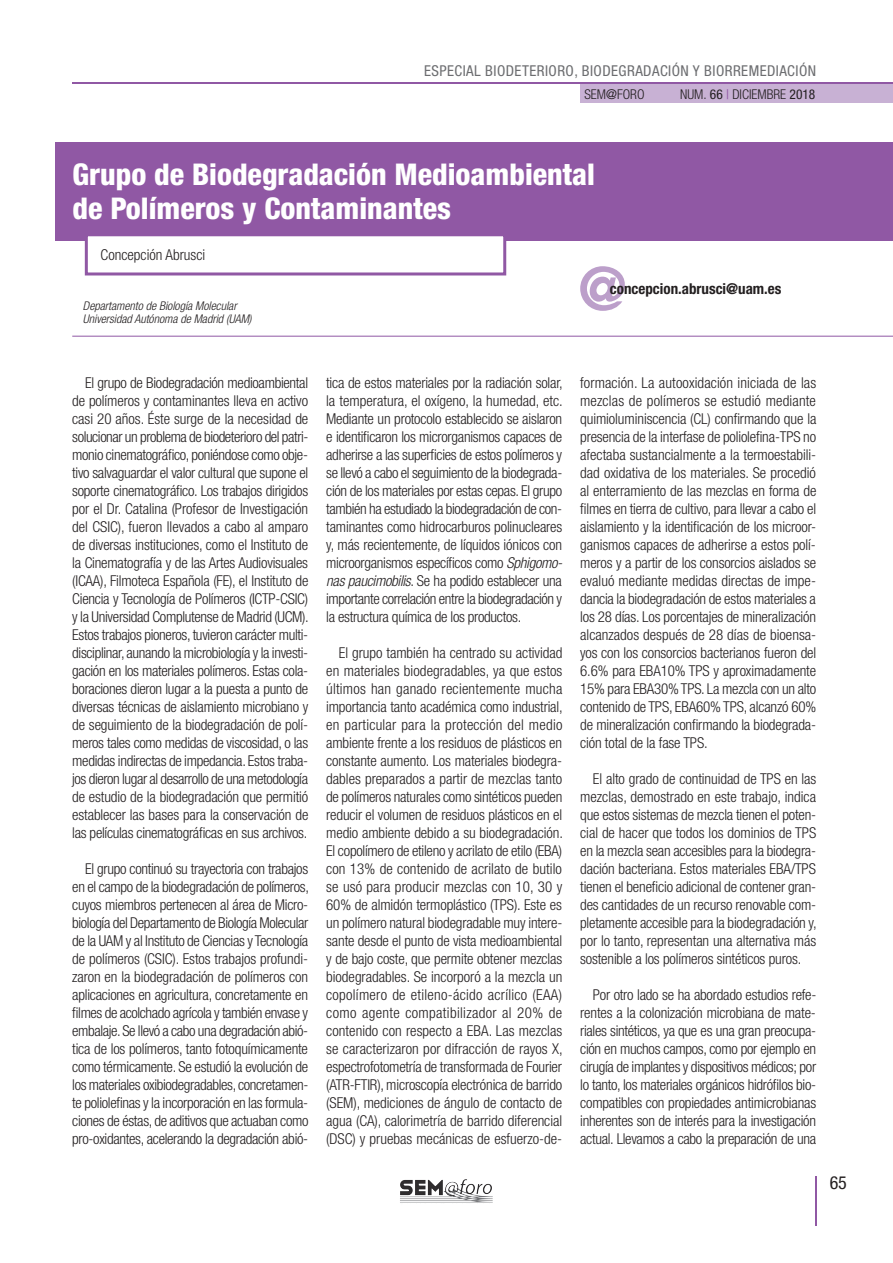
<style>
.page{position:relative;width:893px;height:1263px;background:#fff}
.page>*{position:absolute;margin:0;border:0;box-sizing:border-box;transform-origin:0 0}
.t1{font:800 condensed 30px/34.5px "Helvetica Neue LT Std";color:#fff}
.t2{font:condensed 18px "Helvetica Neue LT Std";color:#231f20}
.t3{font:300 condensed 15px/18px "Helvetica Neue LT Std";letter-spacing:-.02em;color:#231f20;text-align:justify}
.t4{font:condensed 15px "Helvetica Neue LT Std";letter-spacing:.03em;color:#6c6d70}
.t5{font:700 condensed 15px "Helvetica Neue LT Std";color:#231f20}
.t6{font:300 condensed 15px "Helvetica Neue LT Std";color:#231f20}
.t7{font:300 condensed 13.5px "Helvetica Neue LT Std";color:#231f20}
.t8{font:italic 300 condensed 12px/13.5px "Helvetica Neue LT Std";color:#231f20}
.s1{font-weight:400}
.s2{font-weight:400;color:#9058a4}
.s3{font-style:italic}
</style>
<div class="page">
<img style="left:443px;top:1179px;width:22px;height:16px">
<div style="left:580px;top:84px;width:313px;height:19px;background:#c8b1d4"></div>
<hr style="left:72px;top:82px;width:821px;height:2px;background:#9058a4">
<hr style="left:815px;top:1176px;width:2px;height:50px;background:#9058a4">
<div style="left:56px;top:142px;width:837px;height:99px;background:#9058a4"></div>
<hr style="left:72px;top:336px;width:821px;height:1px;background:#9058a4">
<div style="left:86px;top:235px;width:419px;height:39px;background:#fff"></div>
<div style="left:85px;top:233px;width:421px;height:42px;border:3px solid #9058a4"></div>
<svg style="left:580px;top:266px;width:45px;height:45px"></svg>
<p class="t4" style="left:424px;top:62px;width:394px">ESPECIAL BIODETERIORO, BIODEGRADACIÓN Y BIORREMEDIACIÓN</p>
<p class="t7" style="left:584px;top:89px;width:62px">SEM<span class="s1">@</span>FORO</p>
<p class="t7" style="left:680px;top:89px;width:137px">NUM. <span class="s1">66</span> <span class="s2">|</span> DICIEMBRE <span class="s1">2018</span></p>
<h1 class="t1" style="left:73px;top:160px;width:524px">Grupo de Biodegradación Medioambiental de Polímeros y Contaminantes</h1>
<p class="t6" style="left:101px;top:249px;width:106px">Concepción Abrusci</p>
<p class="t8" style="left:83px;top:300px;width:170px">Departamento de Biología Molecular<br>Universidad Autónoma de Madrid (UAM)</p>
<p class="t5" style="left:610px;top:283px;width:173px">concepcion.abrusci@uam.es</p>
<p class="t3" style="left:72px;top:375px;width:238px;text-indent:13px">El grupo de Biodegradación medioambiental de polímeros y contaminantes lleva en activo casi 20 años. Éste surge de la necesidad de solucionar un problema de biodeterioro del patri&shy;monio cinematográfico, poniéndose como obje&shy;tivo salvaguardar el valor cultural que supone el soporte cinematográfico. Los trabajos dirigidos por el Dr. Catalina (Profesor de Investigación del CSIC), fueron llevados a cabo al amparo de diversas instituciones, como el Instituto de la Cinematografía y de las Artes Audiovisuales (ICAA), Filmoteca Española (FE), el Instituto de Ciencia y Tecnología de Polímeros (ICTP-CSIC) y la Universidad Complutense de Madrid (UCM).<br>Estos trabajos pioneros, tuvieron carácter multi&shy;disciplinar, aunando la microbiología y la investi&shy;gación en los materiales polímeros. Estas cola&shy;boraciones dieron lugar a la puesta a punto de diversas técnicas de aislamiento microbiano y de seguimiento de la biodegradación de polí&shy;meros tales como medidas de viscosidad, o las medidas indirectas de impedancia. Estos traba&shy;jos dieron lugar al desarrollo de una metodología de estudio de la biodegradación que permitió establecer las bases para la conservación de las películas cinematográficas en sus archivos.</p>
<p class="t3" style="left:72px;top:861px;width:238px;text-indent:13px">El grupo continuó su trayectoria con trabajos en el campo de la biodegradación de polímeros, cuyos miembros pertenecen al área de Micro&shy;biología del Departamento de Biología Molecular de la UAM y al Instituto de Ciencias y Tecnología de polímeros (CSIC). Estos trabajos profundi&shy;zaron en la biodegradación de polímeros con aplicaciones en agricultura, concretamente en filmes de acolchado agrícola y también envase y embalaje. Se llevó a cabo una degradación abió&shy;tica de los polímeros, tanto fotoquímicamente como térmicamente. Se estudió la evolución de los materiales oxibiodegradables, concretamen&shy;te poliolefinas y la incorporación en las formula&shy;ciones de éstas, de aditivos que actuaban como pro-oxidantes, acelerando la degradación abió-</p>
<p class="t3" style="left:326px;top:375px;width:238px">tica de estos materiales por la radiación solar, la temperatura, el oxígeno, la humedad, etc.<br>Mediante un protocolo establecido se aislaron e identificaron los microrganismos capaces de adherirse a las superficies de estos polímeros y se llevó a cabo el seguimiento de la biodegrada&shy;ción de los materiales por estas cepas. El grupo también ha estudiado la biodegradación de con&shy;taminantes como hidrocarburos polinucleares y, más recientemente, de líquidos iónicos con microorganismos específicos como <span class="s3">Sphigomo&shy;nas paucimobilis</span>. Se ha podido establecer una importante correlación entre la biodegradación y la estructura química de los productos.</p>
<p class="t3" style="left:326px;top:645px;width:238px;text-indent:13px">El grupo también ha centrado su actividad en materiales biodegradables, ya que estos últimos han ganado recientemente mucha importancia tanto académica como industrial, en particular para la protección del medio ambiente frente a los residuos de plásticos en constante aumento. Los materiales biodegra&shy;dables preparados a partir de mezclas tanto de polímeros naturales como sintéticos pueden reducir el volumen de residuos plásticos en el medio ambiente debido a su biodegradación.<br>El copolímero de etileno y acrilato de etilo (EBA) con 13% de contenido de acrilato de butilo se usó para producir mezclas con 10, 30 y 60% de almidón termoplástico (TPS). Este es un polímero natural biodegradable muy intere&shy;sante desde el punto de vista medioambiental y de bajo coste, que permite obtener mezclas biodegradables. Se incorporó a la mezcla un copolímero de etileno-ácido acrílico (EAA) como agente compatibilizador al 20% de contenido con respecto a EBA. Las mezclas se caracterizaron por difracción de rayos X, espectrofotometría de transformada de Fourier (ATR-FTIR), microscopía electrónica de barrido (SEM), mediciones de ángulo de contacto de agua (CA), calorimetría de barrido diferencial (DSC) y pruebas mecánicas de esfuerzo-de-</p>
<p class="t3" style="left:580px;top:375px;width:238px">formación. La autooxidación iniciada de las mezclas de polímeros se estudió mediante quimioluminiscencia (CL) confirmando que la presencia de la interfase de poliolefina-TPS no afectaba sustancialmente a la termoestabili&shy;dad oxidativa de los materiales. Se procedió al enterramiento de las mezclas en forma de filmes en tierra de cultivo, para llevar a cabo el aislamiento y la identificación de los microor&shy;ganismos capaces de adherirse a estos polí&shy;meros y a partir de los consorcios aislados se evaluó mediante medidas directas de impe&shy;dancia la biodegradación de estos materiales a los 28 días. Los porcentajes de mineralización alcanzados después de 28 días de bioensa&shy;yos con los consorcios bacterianos fueron del 6.6% para EBA10% TPS y aproximadamente 15% para EBA30% TPS. La mezcla con un alto contenido de TPS, EBA60% TPS, alcanzó 60% de mineralización confirmando la biodegrada&shy;ción total de la fase TPS.</p>
<p class="t3" style="left:580px;top:771px;width:238px;text-indent:13px">El alto grado de continuidad de TPS en las mezclas, demostrado en este trabajo, indica que estos sistemas de mezcla tienen el poten&shy;cial de hacer que todos los dominios de TPS en la mezcla sean accesibles para la biodegra&shy;dación bacteriana. Estos materiales EBA/TPS tienen el beneficio adicional de contener gran&shy;des cantidades de un recurso renovable com&shy;pletamente accesible para la biodegradación y, por lo tanto, representan una alternativa más sostenible a los polímeros sintéticos puros.</p>
<p class="t3" style="left:580px;top:987px;width:238px;text-indent:13px">Por otro lado se ha abordado estudios refe&shy;rentes a la colonización microbiana de mate&shy;riales sintéticos, ya que es una gran preocupa&shy;ción en muchos campos, como por ejemplo en cirugía de implantes y dispositivos médicos; por lo tanto, los materiales orgánicos hidrófilos bio&shy;compatibles con propiedades antimicrobianas inherentes son de interés para la investigación actual. Llevamos a cabo la preparación de una</p>
<p class="t2" style="left:830px;top:1173px;width:19px">65</p>
</div>
